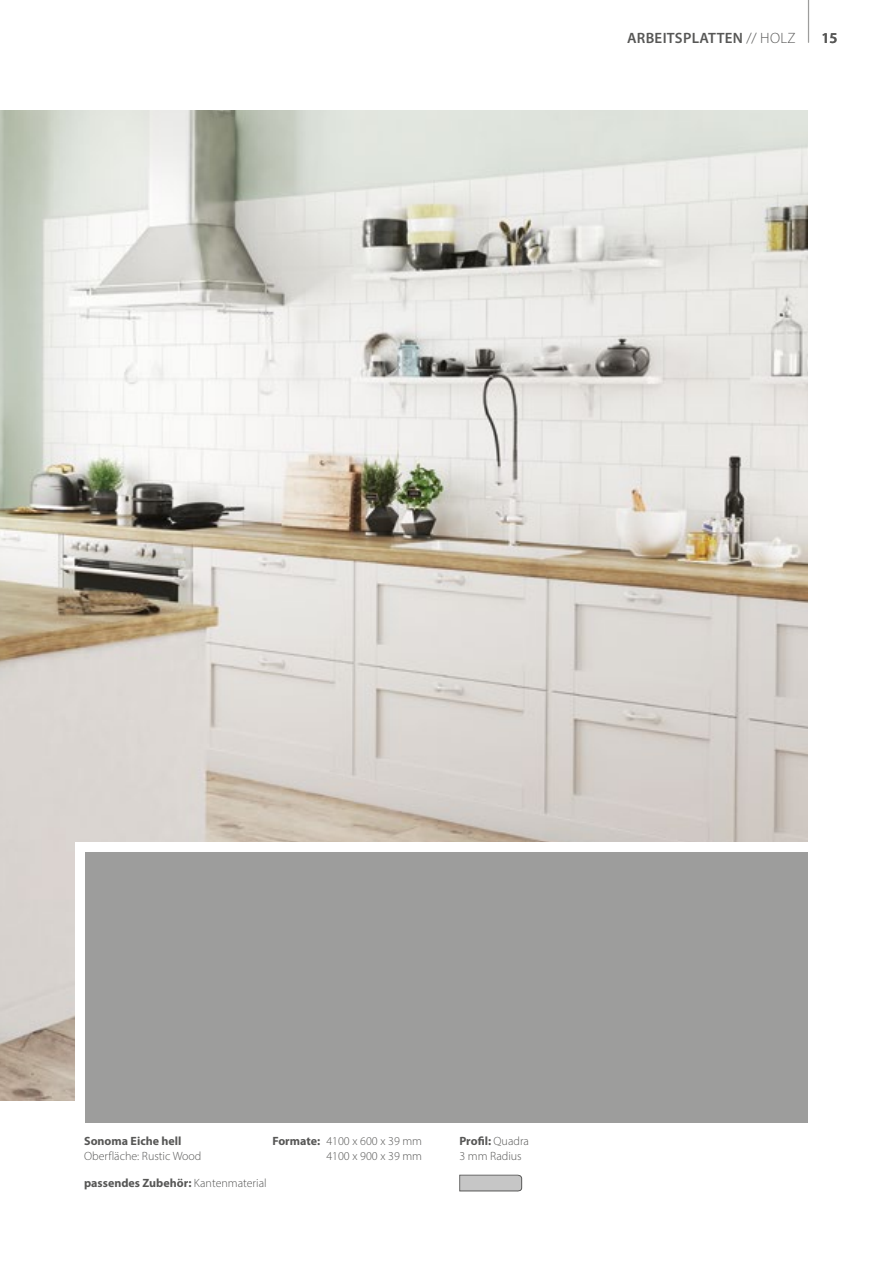
<style>
.page{position:relative;width:893px;height:1263px;background:#fff}
.page>*{position:absolute;margin:0;border:0;box-sizing:border-box;transform-origin:0 0}
.t1{font:600 15px "Myriad Pro";letter-spacing:.02em;color:#575756}
.t2{font:300 12px/14.4px "Myriad Pro";color:#575756;text-align:right}
.t3{font:700 12px "Myriad Pro";color:#575756}
.s1{font-weight:300}
.s2{font-weight:700}
</style>
<div class="page">
<img style="left:0;top:110px;width:808px;height:990px">
<div style="left:75px;top:842px;width:733px;height:303px;background:#fff"></div>
<div style="left:85px;top:853px;width:723px;height:270px;background:#9d9d9c"></div>
<svg style="left:459px;top:1174px;width:63px;height:17px"></svg>
<hr style="left:808px;top:0;width:1px;height:43px;background:#9d9d9c">
<p class="t1" style="left:627px;top:28px;width:170px">ARBEITSPLATTEN <span class="s1">// HOLZ</span></p>
<p class="t1" style="left:821px;top:28px;width:18px">15</p>
<p class="t3" style="left:84px;top:1133px;width:99px">Sonoma Eiche hell</p>
<p class="t2" style="left:84px;top:1148px;width:119px">Oberfläche: Rustic Wood</p>
<p class="t2" style="left:272px;top:1134px;width:151px"><span class="s2">Formate:</span> 4100 x 600 x 39 mm<br>4100 x 900 x 39 mm</p>
<p class="t2" style="left:459px;top:1134px;width:71px;text-align:left"><span class="s2">Profil:</span> Quadra<br>3 mm Radius</p>
<p class="t3" style="left:84px;top:1175px;width:184px">passendes Zubehör: <span class="s1">Kantenmaterial</span></p>
</div>
